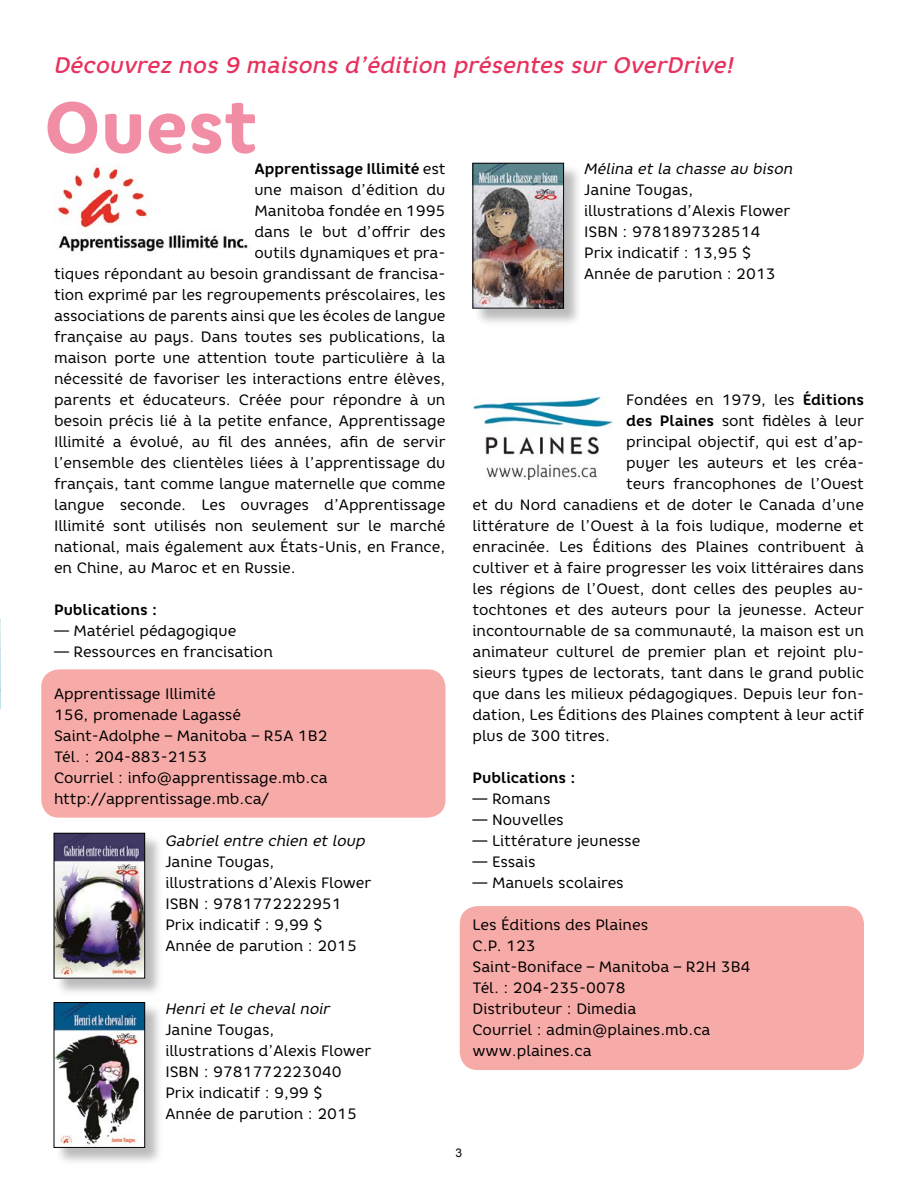
<style>
.page{position:relative;width:918px;height:1188px;background:#fff}
.page>*{position:absolute;margin:0;border:0;box-sizing:border-box;transform-origin:0 0}
.t1{font:italic 500 22.5px "Core Rhino 55";color:#e8315d}
.t2{font:15px/21px "Core Rhino 45";color:#000}
.t3{font:italic 15px "Core Rhino 45";color:#000}
.t4{font:700 15px "Core Rhino 65";color:#000}
.t5{font:12px "Arial";color:#000}
.s1{font-family:"Core Rhino 45";font-weight:400}
.s2{font-family:"Core Rhino 65";font-weight:700}
</style>
<div class="page">
<div style="left:460px;top:906px;width:404px;height:164px;background:#f6aba8;border-radius:18px"></div>
<div style="left:41px;top:669px;width:405px;height:149px;background:#f6aba8;border-radius:18px"></div>
<img style="left:54px;top:166px;width:194px;height:86px">
<div style="left:54px;top:834px;width:109px;height:162px;background:#000;opacity:.27"></div>
<img style="left:56px;top:835px;width:87px;height:142px">
<div style="left:54px;top:833px;width:91px;height:146px;border:1px solid #000"></div>
<img style="left:473px;top:397px;width:140px;height:82px">
<div style="left:473px;top:164px;width:109px;height:162px;background:#000;opacity:.27"></div>
<img style="left:474px;top:165px;width:88px;height:142px">
<div style="left:472px;top:163px;width:92px;height:146px;border:1px solid #000"></div>
<div style="left:54px;top:1003px;width:109px;height:163px;background:#000;opacity:.27"></div>
<img style="left:56px;top:1004px;width:87px;height:142px">
<div style="left:54px;top:1002px;width:91px;height:146px;border:1px solid #000"></div>
<svg style="left:48px;top:102px;width:207px;height:52px"></svg>
<img style="left:0;top:620px;width:1px;height:89px">
<h1 class="t1" style="left:54px;top:51px;width:681px">Découvrez nos 9 maisons d’édition présentes sur OverDrive!</h1>
<p class="t4" style="left:254px;top:159px;width:193px">Apprentissage Illimité <span class="s1">est</span></p>
<p class="t2" style="left:254px;top:179px;width:193px">une maison d’édition du</p>
<p class="t2" style="left:254px;top:200px;width:193px">Manitoba fondée en 1995</p>
<p class="t2" style="left:254px;top:221px;width:193px">dans le but d’offrir des</p>
<p class="t2" style="left:254px;top:242px;width:193px">outils dynamiques et pra-</p>
<p class="t2" style="left:54px;top:263px;width:393px">tiques répondant au besoin grandissant de francisa-</p>
<p class="t2" style="left:54px;top:284px;width:393px">tion exprimé par les regroupements préscolaires, les</p>
<p class="t2" style="left:54px;top:305px;width:393px">associations de parents ainsi que les écoles de langue</p>
<p class="t2" style="left:54px;top:326px;width:393px">française au pays. Dans toutes ses publications, la</p>
<p class="t2" style="left:54px;top:347px;width:393px">maison porte une attention toute particulière à la</p>
<p class="t2" style="left:54px;top:368px;width:393px">nécessité de favoriser les interactions entre élèves,</p>
<p class="t2" style="left:54px;top:389px;width:393px">parents et éducateurs. Créée pour répondre à un</p>
<p class="t2" style="left:54px;top:410px;width:393px">besoin précis lié à la petite enfance, Apprentissage</p>
<p class="t2" style="left:54px;top:431px;width:393px">Illimité a évolué, au fil des années, afin de servir</p>
<p class="t2" style="left:54px;top:452px;width:393px">l’ensemble des clientèles liées à l’apprentissage du</p>
<p class="t2" style="left:54px;top:473px;width:393px">français, tant comme langue maternelle que comme</p>
<p class="t2" style="left:54px;top:494px;width:393px">langue seconde. Les ouvrages d’Apprentissage</p>
<p class="t2" style="left:54px;top:515px;width:393px">Illimité sont utilisés non seulement sur le marché</p>
<p class="t2" style="left:54px;top:536px;width:393px">national, mais également aux États-Unis, en France,</p>
<p class="t2" style="left:54px;top:557px;width:243px">en Chine, au Maroc et en Russie.</p>
<p class="t4" style="left:54px;top:600px;width:105px">Publications :</p>
<p class="t2" style="left:54px;top:620px;width:184px">— Matériel pédagogique</p>
<p class="t2" style="left:54px;top:641px;width:221px">— Ressources en francisation</p>
<p class="t2" style="left:54px;top:683px;width:275px">Apprentissage Illimité<br>156, promenade Lagassé<br>Saint-Adolphe – Manitoba – R5A 1B2<br>Tél. : 204-883-2153<br>Courriel : info@apprentissage.mb.ca http://apprentissage.mb.ca/</p>
<p class="t3" style="left:165px;top:831px;width:202px">Gabriel entre chien et loup</p>
<p class="t2" style="left:165px;top:851px;width:208px">Janine Tougas,<br>illustrations d’Alexis Flower<br>ISBN : 9781772222951<br>Prix indicatif : 9,99 $<br>Année de parution : 2015</p>
<p class="t3" style="left:165px;top:999px;width:166px">Henri et le cheval noir</p>
<p class="t2" style="left:165px;top:1019px;width:208px">Janine Tougas,<br>illustrations d’Alexis Flower<br>ISBN : 9781772223040<br>Prix indicatif : 9,99 $<br>Année de parution : 2015</p>
<p class="t3" style="left:584px;top:159px;width:210px">Mélina et la chasse au bison</p>
<p class="t2" style="left:584px;top:179px;width:208px">Janine Tougas,<br>illustrations d’Alexis Flower<br>ISBN : 9781897328514<br>Prix indicatif : 13,95 $<br>Année de parution : 2013</p>
<p class="t2" style="left:626px;top:389px;width:239px">Fondées en 1979, les <span class="s2">Éditions</span></p>
<p class="t2" style="left:626px;top:410px;width:239px"><span class="s2">des Plaines</span> sont fidèles à leur</p>
<p class="t2" style="left:626px;top:431px;width:239px">principal objectif, qui est d’ap-</p>
<p class="t2" style="left:626px;top:452px;width:239px">puyer les auteurs et les créa-</p>
<p class="t2" style="left:626px;top:473px;width:239px">teurs francophones de l’Ouest</p>
<p class="t2" style="left:473px;top:494px;width:393px">et du Nord canadiens et de doter le Canada d’une</p>
<p class="t2" style="left:473px;top:515px;width:393px">littérature de l’Ouest à la fois ludique, moderne et</p>
<p class="t2" style="left:473px;top:536px;width:393px">enracinée. Les Éditions des Plaines contribuent à</p>
<p class="t2" style="left:473px;top:557px;width:393px">cultiver et à faire progresser les voix littéraires dans</p>
<p class="t2" style="left:473px;top:578px;width:393px">les régions de l’Ouest, dont celles des peuples au-</p>
<p class="t2" style="left:473px;top:599px;width:393px">tochtones et des auteurs pour la jeunesse. Acteur</p>
<p class="t2" style="left:473px;top:620px;width:393px">incontournable de sa communauté, la maison est un</p>
<p class="t2" style="left:473px;top:641px;width:393px">animateur culturel de premier plan et rejoint plu-</p>
<p class="t2" style="left:473px;top:662px;width:393px">sieurs types de lectorats, tant dans le grand public</p>
<p class="t2" style="left:473px;top:683px;width:393px">que dans les milieux pédagogiques. Depuis leur fon-</p>
<p class="t2" style="left:473px;top:704px;width:393px">dation, Les Éditions des Plaines comptent à leur actif</p>
<p class="t2" style="left:473px;top:725px;width:139px">plus de 300 titres.</p>
<p class="t4" style="left:473px;top:768px;width:105px">Publications :</p>
<p class="t2" style="left:473px;top:788px;width:80px">— Romans</p>
<p class="t2" style="left:473px;top:809px;width:93px">— Nouvelles</p>
<p class="t2" style="left:473px;top:830px;width:169px">— Littérature jeunesse</p>
<p class="t2" style="left:473px;top:851px;width:65px">— Essais</p>
<p class="t2" style="left:473px;top:872px;width:153px">— Manuels scolaires</p>
<p class="t2" style="left:473px;top:914px;width:279px">Les Éditions des Plaines<br>C.P. 123<br>Saint-Boniface – Manitoba – R2H 3B4<br>Tél. : 204-235-0078<br>Distributeur : Dimedia<br>Courriel : admin@plaines.mb.ca www.plaines.ca</p>
<p class="t5" style="left:456px;top:1144px;width:8px">3</p>
</div>
